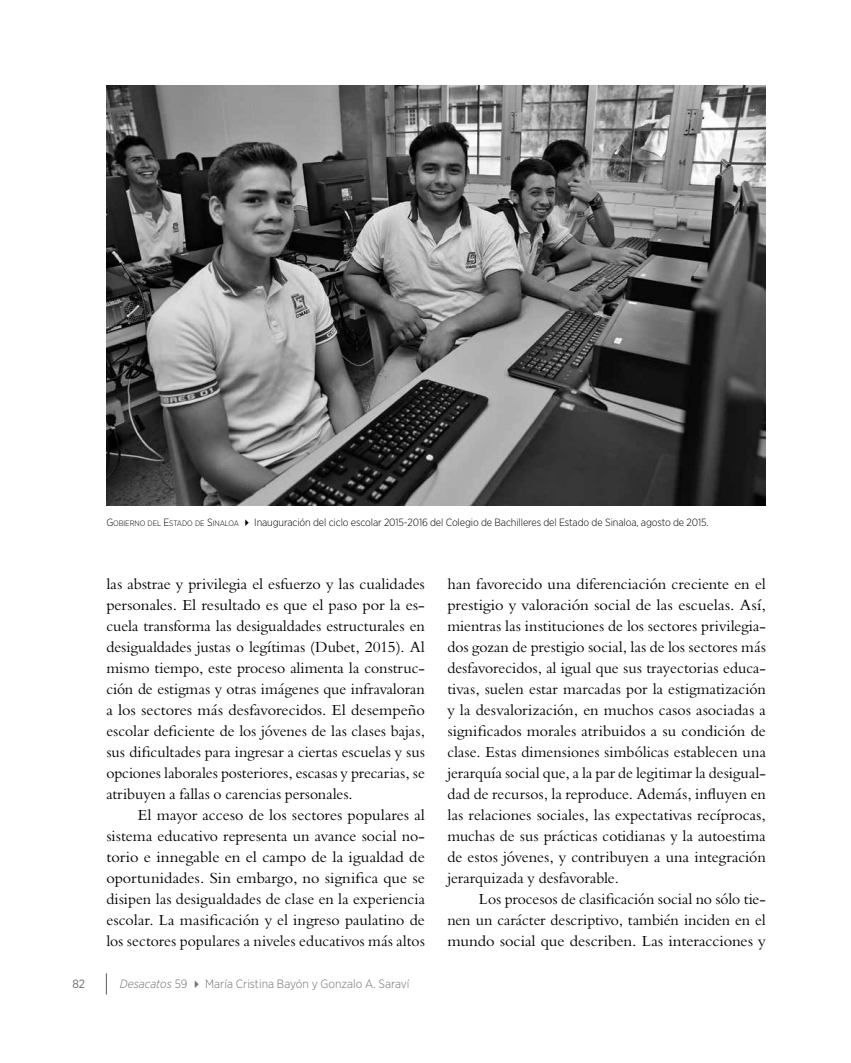
<style>
.page{position:relative;width:851px;height:1063px;background:#fff}
.page>*{position:absolute;margin:0;border:0;box-sizing:border-box;transform-origin:0 0}
.t1{font:15px/21px "Bergamo Std";color:#000;text-align:justify}
.t2{font:300 12px "Gotham Narrow";color:#6d6e71}
.t3{font:12px "Gotham Narrow";color:#6d6e71}
.t4{font:300 10.5px "Gotham Narrow";letter-spacing:-.01em;color:#000}
.s1{font-style:inherit}
.s2{font-size:7.8px}
.s3{font-style:italic}
</style>
<div class="page">
<svg style="left:106px;top:973px;width:1px;height:22px"></svg>
<img style="left:106px;top:85px;width:659px;height:420px">
<p class="t4" style="left:106px;top:516px;width:603px"><span class="s1">G</span><span class="s2">OBIERNO DEL</span> <span class="s1">E</span><span class="s2">STADO DE</span> <span class="s1">S</span><span class="s2">INALOA</span> ✔ I nauguración del ciclo escolar 2015-2016 del Colegio de Bachilleres del Estado de Sinaloa, agosto de 2015.</p>
<p class="t1" style="left:106px;top:574px;width:320px">las abstrae y privilegia el esfuerzo y las cualidades personales. El resultado es que el paso por la es&shy;cuela transforma las desigualdades estructurales en desigualdades justas o legítimas (Dubet, 2015). Al mismo tiempo, este proceso alimenta la construc&shy;ción de estigmas y otras imágenes que infravaloran a los sectores más desfavorecidos. El desempeño escolar deficiente de los jóvenes de las clases bajas, sus dificultades para ingresar a ciertas escuelas y sus opciones laborales posteriores, escasas y precarias, se atribuyen a fallas o carencias personales.</p>
<p class="t1" style="left:106px;top:805px;width:320px;text-indent:32px">El mayor acceso de los sectores populares al sistema educativo representa un avance social no&shy;torio e innegable en el campo de la igualdad de oportunidades. Sin embargo, no significa que se disipen las desigualdades de clase en la experiencia escolar. La masificación y el ingreso paulatino de los sectores populares a niveles educativos más altos</p>
<p class="t3" style="left:72px;top:976px;width:14px">82</p>
<p class="t2" style="left:120px;top:976px;width:291px"><span class="s3">Desacatos</span> 59 ✔ María Cristina Bayón y Gonzalo A. Saraví</p>
<p class="t1" style="left:447px;top:574px;width:320px">han favorecido una diferenciación creciente en el prestigio y valoración social de las escuelas. Así, mientras las instituciones de los sectores privilegia&shy;dos gozan de prestigio social, las de los sectores más desfavorecidos, al igual que sus trayectorias educa&shy;tivas, suelen estar marcadas por la estigmatización y la desvalorización, en muchos casos asociadas a significados morales atribuidos a su condición de clase. Estas dimensiones simbólicas establecen una jerarquía social que, a la par de legitimar la desigual&shy;dad de recursos, la reproduce. Además, influyen en las relaciones sociales, las expectativas recíprocas, muchas de sus prácticas cotidianas y la autoestima de estos jóvenes, y contribuyen a una integración jerarquizada y desfavorable.</p>
<p class="t1" style="left:447px;top:889px;width:320px;text-indent:32px">Los procesos de clasificación social no sólo tie&shy;nen un carácter descriptivo, también inciden en el mundo social que describen. Las interacciones y</p>
</div>
